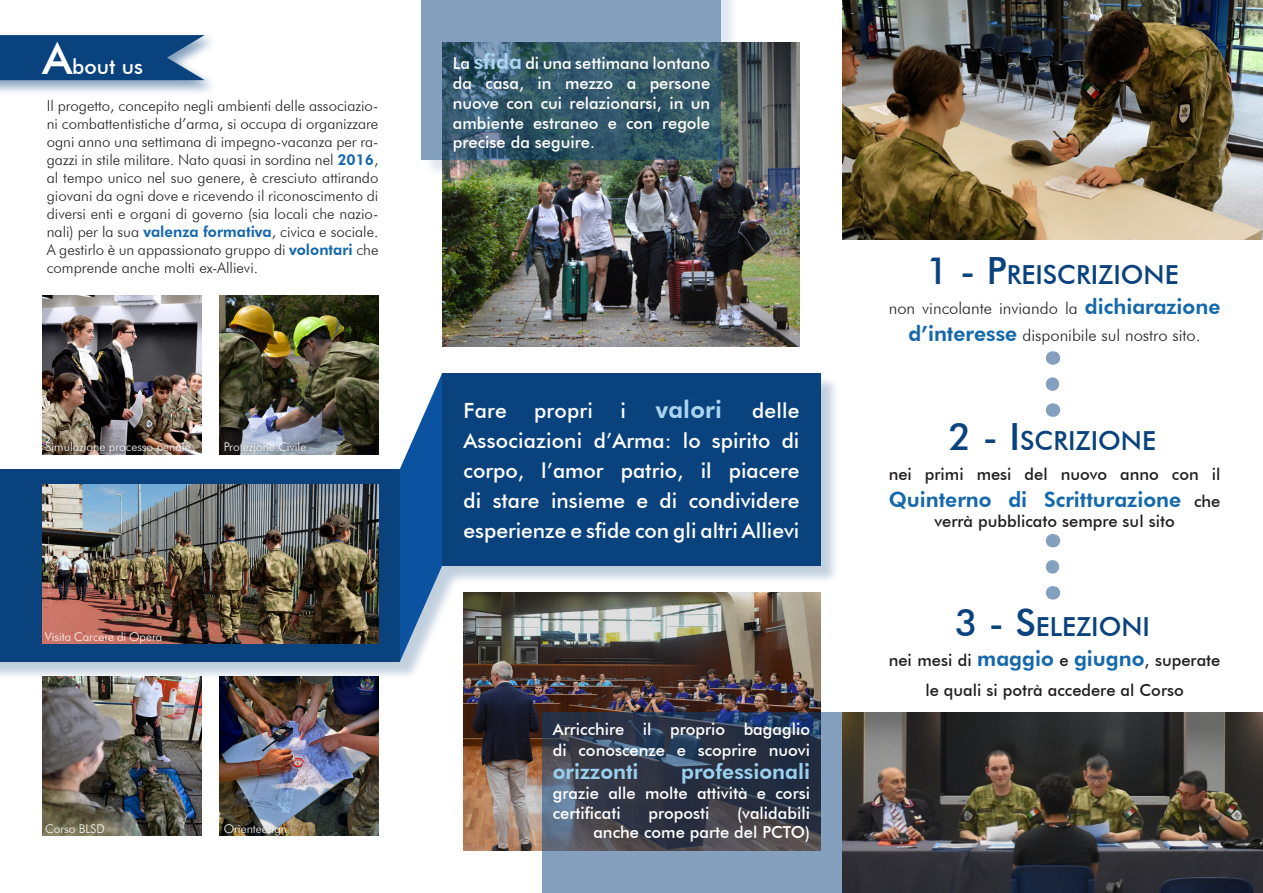
<style>
.page{position:relative;width:1263px;height:893px;background:#fff}
.page>*{position:absolute;margin:0;border:0;box-sizing:border-box;transform-origin:0 0}
.t1{font:500 26.25px "Futura BT";color:#09427d}
.t2{font:500 21px/30px "Futura BT";color:#fff;text-align:justify}
.t3{font:800 21px "Futura BT";color:#1468ac}
.t4{font:800 21px "Futura BT";color:#9acfee}
.t5{font:500 16.5px/19.8px "Futura BT";color:#fff}
.t6{font:500 16.5px/30px "Futura BT";color:#231f20;text-align:center}
.t7{font:300 16.5px/27px "Futura BT";color:#231f20;text-align:center}
.t8{font:300 15px/18px "Futura BT";color:#231f20;text-align:justify}
.t9{font:300 12px "Futura BT";color:#fff}
.s1{font-size:45px}
.s2{font-weight:800;color:#1468ac}
.s3{font-weight:800;font-size:21px;color:#aad4f2}
.s4{font-weight:800;font-size:24px;color:#acd5f2}
.s5{font-size:37.5px}
.s6{font-weight:800;font-size:21px;color:#1468ac}
.s7{font-weight:500;font-size:16.5px;color:#231f20}
</style>
<div class="page">
<div style="left:0;top:471px;width:418px;height:210px;background:#09427d;opacity:.25"></div>
<div style="left:0;top:469px;width:400px;height:193px;background:#09427d"></div>
<div style="left:402px;top:377px;width:59px;height:302px;background:#09427d;opacity:.25"></div>
<svg style="left:400px;top:373px;width:42px;height:289px"></svg>
<div style="left:444px;top:375px;width:395px;height:210px;background:#09427d;opacity:.25"></div>
<div style="left:442px;top:373px;width:379px;height:193px;background:#09427d"></div>
<img style="left:463px;top:592px;width:358px;height:258px">
<img style="left:442px;top:43px;width:357px;height:304px">
<svg style="left:542px;top:712px;width:300px;height:181px;background:#4c596f"></svg>
<div style="left:423px;top:0;width:317px;height:179px;background:#09427d;opacity:.25"></div>
<svg style="left:421px;top:0;width:300px;height:160px;background:#4e7085"></svg>
<div style="left:0;top:32px;width:218px;height:63px;background:#09427d;opacity:.5"></div>
<svg style="left:0;top:35px;width:205px;height:45px;background:#1c5087"></svg>
<img style="left:220px;top:295px;width:158px;height:159px">
<img style="left:43px;top:677px;width:158px;height:158px">
<img style="left:842px;top:0;width:421px;height:239px">
<img style="left:842px;top:712px;width:421px;height:181px">
<img style="left:220px;top:677px;width:158px;height:158px">
<img style="left:43px;top:295px;width:158px;height:159px">
<img style="left:43px;top:485px;width:335px;height:158px">
<svg style="left:1046px;top:384px;width:13px;height:7px"></svg>
<svg style="left:1052px;top:351px;width:1px;height:14px"></svg>
<svg style="left:1052px;top:403px;width:1px;height:14px"></svg>
<svg style="left:1046px;top:567px;width:13px;height:7px"></svg>
<svg style="left:1052px;top:534px;width:1px;height:13px"></svg>
<svg style="left:1052px;top:586px;width:1px;height:14px"></svg>
<div style="left:221px;top:820px;width:71px;height:20px;background:#231f20;opacity:.5"></div>
<div style="left:221px;top:438px;width:90px;height:18px;background:#231f20;opacity:.5"></div>
<div style="left:43px;top:438px;width:152px;height:21px;background:#231f20;opacity:.75"></div>
<p class="t2" style="left:43px;top:51px;width:102px"><span class="s1">A</span>bout us</p>
<p class="t8" style="left:47px;top:97px;width:333px">Il progetto, concepito negli ambienti delle associazio&shy;ni combattentistiche d’arma, si occupa di organizzare ogni anno una settimana di impegno-vacanza per ra&shy;gazzi in stile militare. Nato quasi in sordina nel <span class="s2">2016</span>, al tempo unico nel suo genere, è cresciuto attirando giovani da ogni dove e ricevendo il riconoscimento di diversi enti e organi di governo (sia locali che nazio&shy;nali) per la sua <span class="s2">valenza formativa</span>, civica e sociale.<br>A gestirlo è un appassionato gruppo di <span class="s2">volontari</span> che comprende anche molti ex-Allievi.</p>
<p class="t9" style="left:45px;top:439px;width:147px">Simulazione processo penale</p>
<p class="t9" style="left:224px;top:439px;width:84px">Protezione Civile</p>
<p class="t9" style="left:45px;top:629px;width:119px">Visita Carcere di Opera</p>
<p class="t9" style="left:45px;top:821px;width:61px">Corso BLSD</p>
<p class="t9" style="left:224px;top:821px;width:65px">Orienteerign</p>
<p class="t5" style="left:453px;top:53px;width:259px;text-align:justify">La <span class="s3">sfida</span> di una settimana lontano da casa, in mezzo a persone nuove con cui relazionarsi, in un ambiente estraneo e con regole precise da seguire.</p>
<p class="t2" style="left:463px;top:396px;width:337px;text-indent:157px">i <span class="s4">valori</span> delle Associazioni d’Arma: lo spirito di corpo, l’amor patrio, il piacere di stare insieme e di condividere esperienze e sfide con gli altri Allievi</p>
<p class="t2" style="left:463px;top:396px;width:45px">Fare</p>
<p class="t2" style="left:534px;top:396px;width:60px">propri</p>
<p class="t5" style="left:553px;top:719px;width:259px;line-height:21px">Arricchire il proprio bagaglio di conoscenze e scoprire nuovi</p>
<p class="t4" style="left:553px;top:759px;width:87px">orizzonti</p>
<p class="t4" style="left:681px;top:759px;width:130px">professionali</p>
<p class="t5" style="left:553px;top:783px;width:259px">grazie alle molte attività e corsi certificati</p>
<p class="t5" style="left:593px;top:803px;width:218px;text-align:right">(validabili<br>anche come parte del PCTO)</p>
<p class="t5" style="left:648px;top:803px;width:63px">proposti</p>
<p class="t1" style="left:926px;top:258px;width:204px"><span class="s5">1 - P</span>REISCRIZION</p>
<p class="t1" style="left:1165px;top:258px;width:15px">E</p>
<p class="t7" style="left:889px;top:294px;width:333px">non vincolante inviando la <span class="s6">dichiarazione d’interesse</span> disponibile sul nostro sito.</p>
<p class="t1" style="left:949px;top:424px;width:159px"><span class="s5">2 - I</span>SCRIZION</p>
<p class="t1" style="left:1142px;top:424px;width:15px">E</p>
<p class="t6" style="left:889px;top:459px;width:333px">nei primi mesi del nuovo anno con il</p>
<p class="t3" style="left:889px;top:486px;width:333px">Quinterno di Scritturazione <span class="s7">che</span></p>
<p class="t6" style="left:934px;top:505px;width:242px">verrà pubblicato sempre sul sito</p>
<p class="t1" style="left:955px;top:610px;width:152px"><span class="s5">3 - S</span>ELEZIONI</p>
<p class="t6" style="left:889px;top:645px;width:333px">nei mesi di <span class="s6">maggio</span> e <span class="s6">giugno</span>, superate le quali si potrà accedere al Corso</p>
</div>
